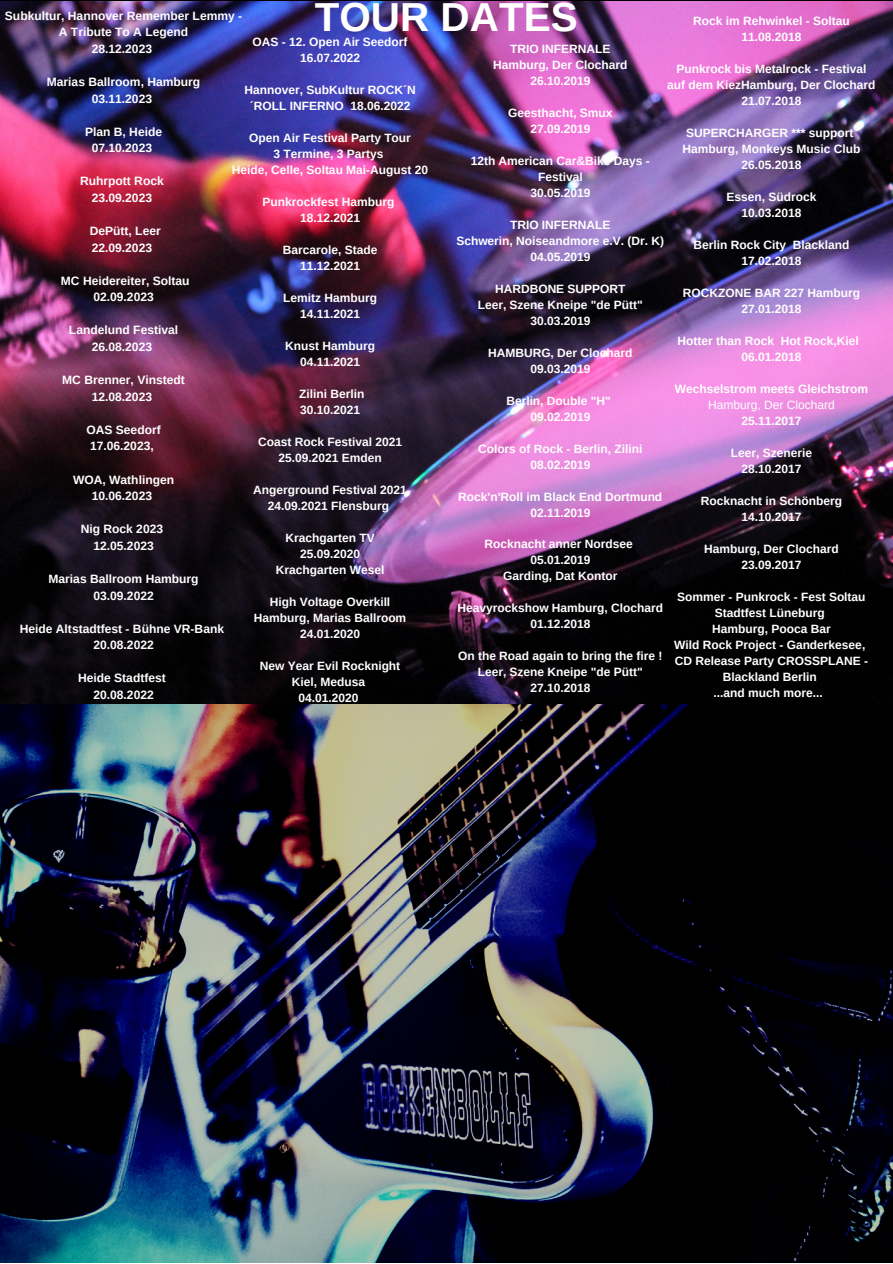
<style>
.page{position:relative;width:893px;height:1264px;background:#fff}
.page>*{position:absolute;margin:0;border:0;box-sizing:border-box;transform-origin:0 0}
.t1{font:700 40.5px "Arimo";color:#fff}
.t2{font:700 12px/16px "Arimo";color:#fff;text-align:center}
.t3{font:12px "Arimo";color:#fff}
</style>
<div class="page">
<img style="left:0;top:1px;width:892px;height:703px">
<img style="left:0;top:704px;width:892px;height:558px">
<div style="left:627px;top:789px;width:170px;height:168px;background:#000"></div>
<img style="left:632px;top:1072px;width:160px;height:148px">
<img style="left:823px;top:1187px;width:62px;height:65px">
<div style="left:771px;top:822px;width:33px;height:83px;background:#000"></div>
<div style="left:804px;top:819px;width:70px;height:86px;background:#000"></div>
<p class="t2" style="left:5px;top:7px;width:239px;line-height:16.5px">Subkultur, Hannover Remember Lemmy -<br>A Tribute To A Legend</p>
<p class="t1" style="left:315px;top:-6px;width:264px">TOUR DATES</p>
<p class="t2" style="left:92px;top:41px;width:62px">28.12.2023</p>
<p class="t2" style="left:47px;top:74px;width:155px">Marias Ballroom, Hamburg</p>
<p class="t2" style="left:92px;top:90px;width:62px">03.11.2023</p>
<p class="t2" style="left:85px;top:123px;width:79px">Plan B, Heide</p>
<p class="t2" style="left:92px;top:140px;width:62px">07.10.2023</p>
<p class="t2" style="left:80px;top:173px;width:85px">Ruhrpott Rock</p>
<p class="t2" style="left:92px;top:190px;width:62px">23.09.2023</p>
<p class="t2" style="left:90px;top:223px;width:73px">DePütt, Leer</p>
<p class="t2" style="left:92px;top:239px;width:62px">22.09.2023</p>
<p class="t2" style="left:61px;top:272px;width:130px">MC Heidereiter, Soltau</p>
<p class="t2" style="left:93px;top:289px;width:62px">02.09.2023</p>
<p class="t2" style="left:69px;top:322px;width:111px">Landelund Festival</p>
<p class="t2" style="left:92px;top:339px;width:62px">26.08.2023</p>
<p class="t2" style="left:62px;top:372px;width:124px">MC Brenner, Vinstedt</p>
<p class="t2" style="left:92px;top:388px;width:62px">12.08.2023</p>
<p class="t2" style="left:86px;top:422px;width:76px">OAS Seedorf</p>
<p class="t2" style="left:90px;top:438px;width:65px">17.06.2023,</p>
<p class="t2" style="left:73px;top:471px;width:103px">WOA, Wathlingen</p>
<p class="t2" style="left:92px;top:488px;width:62px">10.06.2023</p>
<p class="t2" style="left:81px;top:521px;width:84px">Nig Rock 2023</p>
<p class="t2" style="left:93px;top:537px;width:62px">12.05.2023</p>
<p class="t2" style="left:48px;top:571px;width:152px">Marias Ballroom Hamburg</p>
<p class="t2" style="left:93px;top:587px;width:62px">03.09.2022</p>
<p class="t2" style="left:20px;top:620px;width:206px">Heide Altstadtfest - Bühne VR-Bank</p>
<p class="t2" style="left:93px;top:637px;width:62px">20.08.2022</p>
<p class="t2" style="left:78px;top:670px;width:89px">Heide Stadtfest</p>
<p class="t2" style="left:93px;top:686px;width:62px">20.08.2022</p>
<p class="t2" style="left:693px;top:13px;width:158px">Rock im Rehwinkel - Soltau</p>
<p class="t2" style="left:741px;top:29px;width:61px">11.08.2018</p>
<p class="t2" style="left:667px;top:61px;width:210px">Punkrock bis Metalrock - Festival auf dem KiezHamburg, Der Clochard</p>
<p class="t2" style="left:741px;top:93px;width:61px">21.07.2018</p>
<p class="t2" style="left:686px;top:125px;width:169px">SUPERCHARGER *** support</p>
<p class="t2" style="left:682px;top:141px;width:179px">Hamburg, Monkeys Music Club</p>
<p class="t2" style="left:741px;top:157px;width:61px">26.05.2018</p>
<p class="t2" style="left:726px;top:189px;width:91px">Essen, Südrock</p>
<p class="t2" style="left:741px;top:205px;width:61px">10.03.2018</p>
<p class="t2" style="left:693px;top:237px;width:157px">Berlin Rock City Blackland</p>
<p class="t2" style="left:741px;top:253px;width:61px">17.02.2018</p>
<p class="t2" style="left:682px;top:285px;width:179px">ROCKZONE BAR 227 Hamburg</p>
<p class="t2" style="left:741px;top:301px;width:61px">27.01.2018</p>
<p class="t2" style="left:677px;top:333px;width:183px">Hotter than Rock Hot Rock,Kiel</p>
<p class="t2" style="left:741px;top:349px;width:61px">06.01.2018</p>
<p class="t2" style="left:674px;top:381px;width:195px">Wechselstrom meets Gleichstrom</p>
<p class="t3" style="left:708px;top:398px;width:128px">Hamburg, Der Clochard</p>
<p class="t2" style="left:741px;top:412px;width:61px">25.11.2017</p>
<p class="t2" style="left:730px;top:444px;width:83px">Leer, Szenerie</p>
<p class="t2" style="left:741px;top:460px;width:61px">28.10.2017</p>
<p class="t2" style="left:700px;top:492px;width:143px">Rocknacht in Schönberg</p>
<p class="t2" style="left:741px;top:508px;width:61px">14.10.2017</p>
<p class="t2" style="left:704px;top:540px;width:136px">Hamburg, Der Clochard</p>
<p class="t2" style="left:741px;top:556px;width:61px">23.09.2017</p>
<p class="t2" style="left:677px;top:588px;width:190px">Sommer - Punkrock - Fest Soltau</p>
<p class="t2" style="left:714px;top:604px;width:111px">Stadtfest Lüneburg</p>
<p class="t2" style="left:712px;top:620px;width:120px">Hamburg, Pooca Bar</p>
<p class="t2" style="left:674px;top:636px;width:193px">Wild Rock Project - Ganderkesee,</p>
<p class="t2" style="left:674px;top:652px;width:195px">CD Release Party CROSSPLANE -<br>Blackland Berlin</p>
<p class="t2" style="left:713px;top:684px;width:111px">...and much more...</p>
<p class="t2" style="left:252px;top:34px;width:157px">OAS - 12. Open Air Seedorf</p>
<p class="t2" style="left:300px;top:50px;width:61px">16.07.2022</p>
<p class="t2" style="left:244px;top:82px;width:173px">Hannover, SubKultur ROCK´N ´ROLL INFERNO 18.06.2022</p>
<p class="t2" style="left:249px;top:130px;width:163px">Open Air Festival Party Tour</p>
<p class="t2" style="left:273px;top:146px;width:111px">3 Termine, 3 Partys</p>
<p class="t2" style="left:232px;top:162px;width:198px">Heide, Celle, Soltau Mai-August 20</p>
<p class="t2" style="left:262px;top:194px;width:133px">Punkrockfest Hamburg</p>
<p class="t2" style="left:300px;top:210px;width:61px">18.12.2021</p>
<p class="t2" style="left:283px;top:242px;width:96px">Barcarole, Stade</p>
<p class="t2" style="left:300px;top:258px;width:61px">11.12.2021</p>
<p class="t2" style="left:283px;top:290px;width:95px">Lemitz Hamburg</p>
<p class="t2" style="left:300px;top:306px;width:61px">14.11.2021</p>
<p class="t2" style="left:285px;top:338px;width:91px">Knust Hamburg</p>
<p class="t2" style="left:300px;top:354px;width:61px">04.11.2021</p>
<p class="t2" style="left:299px;top:386px;width:67px">Zilini Berlin</p>
<p class="t2" style="left:300px;top:402px;width:61px">30.10.2021</p>
<p class="t2" style="left:258px;top:434px;width:145px">Coast Rock Festival 2021</p>
<p class="t2" style="left:278px;top:450px;width:105px">25.09.2021 Emden</p>
<p class="t2" style="left:253px;top:482px;width:155px">Angerground Festival 2021</p>
<p class="t2" style="left:268px;top:498px;width:123px">24.09.2021 Flensburg</p>
<p class="t2" style="left:285px;top:530px;width:91px">Krachgarten TV</p>
<p class="t2" style="left:300px;top:546px;width:61px">25.09.2020</p>
<p class="t2" style="left:276px;top:562px;width:110px">Krachgarten Wesel</p>
<p class="t2" style="left:270px;top:594px;width:122px">High Voltage Overkill</p>
<p class="t2" style="left:254px;top:609px;width:154px">Hamburg, Marias Ballroom</p>
<p class="t2" style="left:300px;top:625px;width:61px">24.01.2020</p>
<p class="t2" style="left:260px;top:657px;width:142px">New Year Evil Rocknight</p>
<p class="t2" style="left:292px;top:673px;width:75px">Kiel, Medusa</p>
<p class="t2" style="left:298px;top:689px;width:61px">04.01.2020</p>
<p class="t2" style="left:510px;top:40px;width:102px">TRIO INFERNALE</p>
<p class="t2" style="left:493px;top:56px;width:136px">Hamburg, Der Clochard</p>
<p class="t2" style="left:530px;top:72px;width:61px">26.10.2019</p>
<p class="t2" style="left:508px;top:104px;width:106px">Geesthacht, Smux</p>
<p class="t2" style="left:530px;top:120px;width:61px">27.09.2019</p>
<p class="t2" style="left:470px;top:152px;width:181px">12th American Car&amp;Bike Days -<br>Festival</p>
<p class="t2" style="left:530px;top:184px;width:61px">30.05.2019</p>
<p class="t2" style="left:510px;top:216px;width:102px">TRIO INFERNALE</p>
<p class="t2" style="left:456px;top:232px;width:209px">Schwerin, Noiseandmore e.V. (Dr. K)</p>
<p class="t2" style="left:530px;top:248px;width:61px">04.05.2019</p>
<p class="t2" style="left:495px;top:280px;width:132px">HARDBONE SUPPORT</p>
<p class="t2" style="left:477px;top:296px;width:167px">Leer, Szene Kneipe "de Pütt"</p>
<p class="t2" style="left:530px;top:312px;width:61px">30.03.2019</p>
<p class="t2" style="left:488px;top:344px;width:146px">HAMBURG, Der Clochard</p>
<p class="t2" style="left:530px;top:360px;width:61px">09.03.2019</p>
<p class="t2" style="left:506px;top:392px;width:106px">Berlin, Double "H"</p>
<p class="t2" style="left:530px;top:408px;width:61px">09.02.2019</p>
<p class="t2" style="left:478px;top:440px;width:166px">Colors of Rock - Berlin, Zilini</p>
<p class="t2" style="left:530px;top:456px;width:61px">08.02.2019</p>
<p class="t2" style="left:458px;top:488px;width:205px">Rock'n'Roll im Black End Dortmund</p>
<p class="t2" style="left:530px;top:504px;width:61px">02.11.2019</p>
<p class="t2" style="left:484px;top:536px;width:150px">Rocknacht anner Nordsee</p>
<p class="t2" style="left:530px;top:552px;width:61px">05.01.2019</p>
<p class="t2" style="left:503px;top:568px;width:116px">Garding, Dat Kontor</p>
<p class="t2" style="left:457px;top:600px;width:207px">Heavyrockshow Hamburg, Clochard</p>
<p class="t2" style="left:530px;top:616px;width:61px">01.12.2018</p>
<p class="t2" style="left:458px;top:648px;width:206px">On the Road again to bring the fire !</p>
<p class="t2" style="left:477px;top:664px;width:167px">Leer, Szene Kneipe "de Pütt"</p>
<p class="t2" style="left:530px;top:680px;width:61px">27.10.2018</p>
</div>
